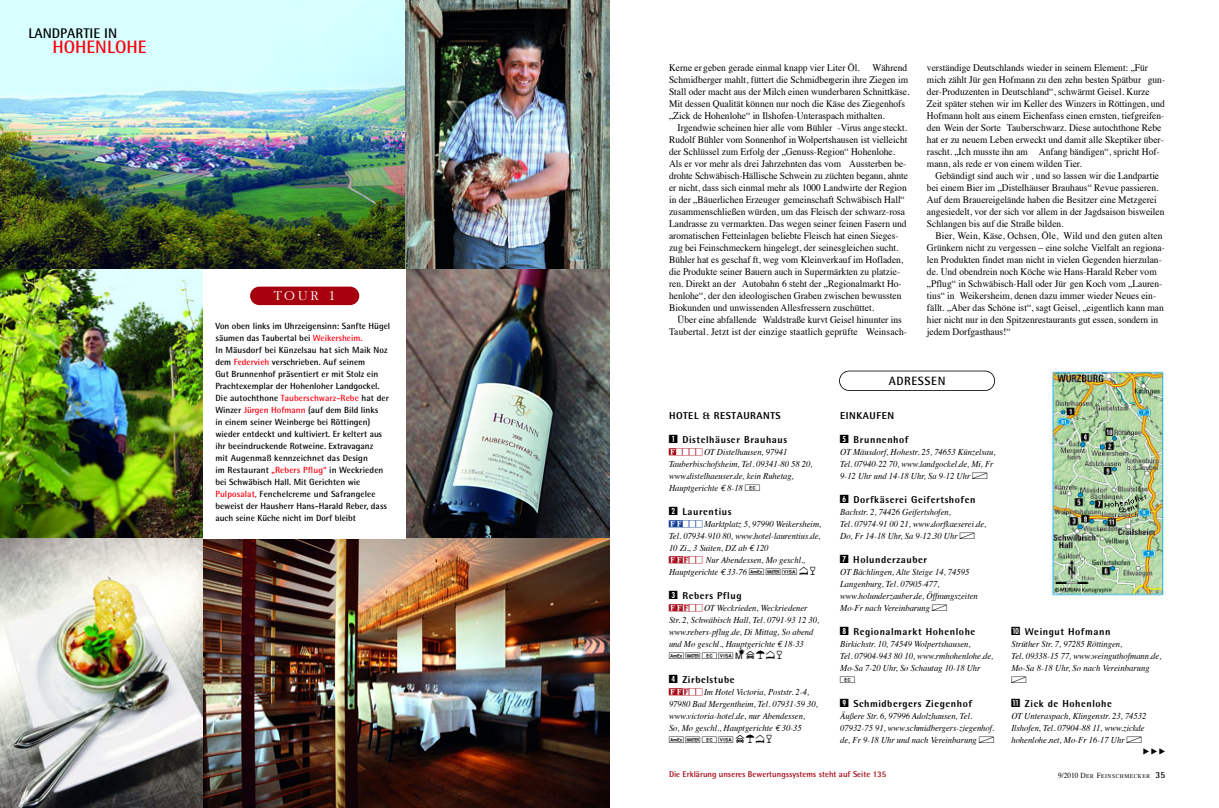
<style>
.page{position:relative;width:1219px;height:808px;background:#fff}
.page>*{position:absolute;margin:0;border:0;box-sizing:border-box;transform-origin:0 0}
.t1{font:700 18px "Rotis Semi Sans";color:#ff000f}
.t2{font:700 14px "Rotis Semi Sans";color:#000}
.t3{font:300 14px "Garamond";color:#fff}
.t4{font:700 12px "Rotis Semi Sans";letter-spacing:.055em;color:#000}
.t5{font:10px/12px "Times";color:#000;scale:.95 1}
.t6{font:800 10px "Rotis Semi Sans";letter-spacing:.055em;color:#000}
.t7{font:10px "Pikt Out 0407";color:#000}
.t8{font:italic 9px/12px "Times";color:#000;scale:.95 1}
.t9{font:700 9px/12px "Rotis Semi Sans";color:#000}
.t10{font:700 8.5px "Rotis Semi Sans";color:#a6000f}
.t11{font:5.8px "Times";letter-spacing:.1em;color:#000;scale:.95 1}
.s1{color:#ff000f}
.s2{font-family:"Pikt Out 0407";font-weight:400}
.s3{font-family:"Pikt Out 0407";font-style:normal;font-size:7px;color:#a6000f}
.s4{font-family:"Euro Mono"}
.s5{font-family:"Pikt Out 0407";font-style:normal;font-size:10px}
.s6{font-family:"Pikt Out 0407";font-style:normal;font-size:7px;color:#0d3996}
.s7{font-size:7.7px}
.s8{font-family:"Rotis Semi Sans";font-weight:700;font-size:9.4px}
</style>
<div class="page">
<img style="left:203px;top:539px;width:407px;height:269px">
<img style="left:0;top:539px;width:203px;height:269px">
<img style="left:0;top:0;width:405px;height:268px">
<img style="left:0;top:269px;width:203px;height:269px">
<img style="left:406px;top:0;width:204px;height:538px">
<img style="left:406px;top:0;width:203px;height:268px">
<svg style="left:839px;top:371px;width:156px;height:20px"></svg>
<div style="left:250px;top:287px;width:109px;height:18px;background:#a6000f;border-radius:9px"></div>
<img style="left:1050px;top:371px;width:115px;height:225px">
<h2 class="t2" style="left:28px;top:28px;width:90px">LANDPARTIE IN</h2>
<h1 class="t1" style="left:53px;top:41px;width:95px">HOHENLOHE</h1>
<h2 class="t3" style="left:274px;top:287px;width:63px">TOUR 1</h2>
<p class="t9" style="left:215px;top:321px;width:176px">Von oben links im Uhrzeigensinn: Sanfte Hügel säumen das Taubertal bei <span class="s1">Weikersheim.<br></span>In Mäusdorf bei Künzelsau hat sich Maik Noz dem <span class="s1">Federvieh</span> verschrieben. Auf seinem<br>Gut Brunnenhof präsentiert er mit Stolz ein Prachtexemplar der Hohenloher Landgockel.<br>Die autochthone <span class="s1">Tauberschwarz-Rebe</span> hat der Winzer <span class="s1">Jürgen Hofmann</span> (auf dem Bild links<br>in einem seiner Weinberge bei Röttingen) wieder entdeckt und kultiviert. Er keltert aus ihr beeindruckende Rotweine. Extravaganz<br>mit Augenmaß kennzeichnet das Design<br>im Restaurant <span class="s1">„Rebers Pflug“</span> in Weckrieden bei Schwäbisch Hall. Mit Gerichten wie <span class="s1">Pulposalat,</span> Fenchelcreme und Safrangelee beweist der Hausherr Hans-Harald Reber, dass auch seine Küche nicht im Dorf bleibt</p>
<p class="t5" style="left:669px;top:60px;width:202px">Kerne er geben gerade einmal knapp vier Liter Öl.</p>
<p class="t5" style="left:669px;top:60px;width:255px;text-indent:203px">Während Schmidberger mahlt, füttert die Schmidbergerin ihre Ziegen im Stall oder macht aus der Milch einen wunderbaren Schnittkäse.<br>Mit dessen Qualität können nur noch die Käse des Ziegenhofs „Zick de Hohenlohe“ in Ilshofen-Unteraspach mithalten.</p>
<p class="t5" style="left:669px;top:120px;width:253px;text-indent:9px">Irgendwie scheinen hier alle vom Bühler -Virus angesteckt.<br>Rudolf Bühler vom Sonnenhof in Wolpertshausen ist vielleicht der Schlüssel zum Erfolg der „Genuss-Region“ Hohenlohe.<br>Als er vor mehr als drei Jahrzehnten das vom Aussterben be&shy;drohte Schwäbisch-Hällische Schwein zu züchten begann, ahnte er nicht, dass sich einmal mehr als 1000 Landwirte der Region in der „Bäuerlichen Erzeuger gemeinschaft Schwäbisch Hall“ zusammenschließen würden, um das Fleisch der schwarz-rosa Landrasse zu vermarkten. Das wegen seiner feinen Fasern und aromatischen Fetteinlagen beliebte Fleisch hat einen Sieges&shy;zug bei Feinschmeckern hingelegt, der seinesgleichen sucht.<br>Bühler hat es geschaf ft, weg vom Kleinverkauf im Hofladen, die Produkte seiner Bauern auch in Supermärkten zu platzie&shy;ren. Direkt an der Autobahn 6 steht der „Regionalmarkt Ho&shy;henlohe“, der den ideologischen Graben zwischen bewussten Biokunden und unwissenden Allesfressern zuschüttet.</p>
<p class="t5" style="left:669px;top:312px;width:252px;text-align:center">Über eine abfallende Waldstraße kurvt Geisel hinunter ins<br>Taubertal. Jetzt ist der einzige staatlich geprüfte Weinsach-</p>
<p class="t5" style="left:927px;top:60px;width:252px">verständige Deutschlands wieder in seinem Element: „Für mich zählt Jür gen Hofmann zu den zehn besten Spätbur gun&shy;der-Produzenten in Deutschland“, schwärmt Geisel. Kurze Zeit später stehen wir im Keller des Winzers in Röttingen, und Hofmann holt aus einem Eichenfass einen ernsten, tiefgreifen&shy;den Wein der Sorte Tauberschwarz. Diese autochthone Rebe hat er zu neuem Leben erweckt und damit alle Skeptiker über&shy;rascht. „Ich musste ihn am Anfang bändigen“, spricht Hof&shy;mann, als rede er von einem wilden Tier.</p>
<p class="t5" style="left:927px;top:168px;width:251px;text-indent:9px">Gebändigt sind auch wir , und so lassen wir die Landpartie bei einem Bier im „Distelhäuser Brauhaus“ Revue passieren.<br>Auf dem Brauereigelände haben die Besitzer eine Metzgerei angesiedelt, vor der sich vor allem in der Jagdsaison bisweilen Schlangen bis auf die Straße bilden.</p>
<p class="t5" style="left:927px;top:228px;width:252px;text-indent:9px">Bier, Wein, Käse, Ochsen, Öle, Wild und den guten alten Grünkern nicht zu vergessen – eine solche Vielfalt an regiona&shy;len Produkten findet man nicht in vielen Gegenden hierzulan&shy;de. Und obendrein noch Köche wie Hans-Harald Reber vom „Pflug“ in Schwäbisch-Hall oder Jür gen Koch vom „Lauren&shy;tius“ in Weikersheim, denen dazu immer wieder Neues ein&shy;fällt. „Aber das Schöne ist“, sagt Geisel, „eigentlich kann man hier nicht nur in den Spitzenrestaurants gut essen, sondern in jedem Dorfgasthaus!“</p>
<p class="t6" style="left:669px;top:412px;width:113px">HOTEL &amp; RESTAURANTS</p>
<p class="t6" style="left:669px;top:436px;width:120px"><span class="s2">1</span> Distelhäuser Brauhaus</p>
<p class="t8" style="left:669px;top:445px;width:153px"><span class="s3">fhhhh</span> OT Distelhausen, 97941<br>Tauberbischofsheim, Tel. 09341-80 58 20, www.distelhaeuser.de, kein Ruhetag, Hauptgerichte <span class="s4">€</span> 8-18 <span class="s5">e</span></p>
<p class="t6" style="left:669px;top:508px;width:64px"><span class="s2">2</span> Laurentius</p>
<p class="t8" style="left:669px;top:517px;width:162px"><span class="s6">ffhhh</span> Marktplatz 5, 97990 Weikersheim, Tel. 07934-910 80, www.hotel-laurentius.de, 10 Zi., 3 Suiten, DZ ab <span class="s4">€</span> 120<br><span class="s3">ffjhh</span> Nur Abendessen, Mo geschl., Hauptgerichte <span class="s4">€</span> 33-76 <span class="s5">amvüw</span></p>
<p class="t6" style="left:669px;top:592px;width:74px"><span class="s2">3</span> Rebers Pflug</p>
<p class="t8" style="left:669px;top:601px;width:160px"><span class="s3">ffjhh</span> OT Weckrieden, Weckriedener Str. 2, Schwäbisch Hall, Tel. 0791-93 12 30, www.rebers-pflug.de, Di Mittag, So abend und Mo geschl., Hauptgerichte <span class="s4">€</span> 18-33</p>
<p class="t7" style="left:669px;top:649px;width:116px">amevcgtüw</p>
<p class="t6" style="left:669px;top:676px;width:67px"><span class="s2">4</span> Zirbelstube</p>
<p class="t8" style="left:669px;top:685px;width:158px"><span class="s3">ffjhh</span> Im Hotel Victoria, Poststr. 2-4, 97980 Bad Mergentheim, Tel. 07931-59 30, www.victoria-hotel.de, nur Abendessen, So, Mo geschl., Hauptgerichte <span class="s4">€</span> 30-35</p>
<p class="t7" style="left:669px;top:733px;width:105px">amevgtüw</p>
<p class="t4" style="left:889px;top:376px;width:58px">ADRESSEN</p>
<p class="t6" style="left:840px;top:412px;width:56px">EINKAUFEN</p>
<p class="t6" style="left:840px;top:436px;width:70px"><span class="s2">5</span> Brunnenhof</p>
<p class="t8" style="left:840px;top:445px;width:165px">OT Mäusdorf, Hohestr. 25, 74653 Künzelsau,<br>Tel. 07940-22 70, www.landgockel.de, Mi, Fr<br>9-12 Uhr und 14-18 Uhr, Sa 9-12 Uhr <span class="s5">k</span></p>
<p class="t6" style="left:840px;top:496px;width:137px"><span class="s2">6</span> Dorfkäserei Geifertshofen</p>
<p class="t8" style="left:840px;top:505px;width:155px">Bachstr. 2, 74426 Geifertshofen,<br>Tel. 07974-91 00 21, www.dorfkaeserei.de,<br>Do, Fr 14-18 Uhr, Sa 9-12.30 Uhr <span class="s5">k</span></p>
<p class="t6" style="left:840px;top:556px;width:88px"><span class="s2">7</span> Holunderzauber</p>
<p class="t8" style="left:840px;top:565px;width:146px">OT Bächlingen, Alte Steige 14, 74595<br>Langenburg, Tel. 07905-477, www.holunderzauber.de, Öffnungszeiten Mo-Fr nach Vereinbarung <span class="s5">k</span></p>
<p class="t6" style="left:840px;top:628px;width:137px"><span class="s2">8</span> Regionalmarkt Hohenlohe</p>
<p class="t8" style="left:840px;top:637px;width:163px">Birkichstr. 10, 74549 Wolpertshausen,<br>Tel. 07904-943 80 10, www.rmhohenlohe.de,<br>Mo-Sa 7-20 Uhr, So Schautag 10-18 Uhr</p>
<p class="t7" style="left:840px;top:673px;width:18px">e</p>
<p class="t6" style="left:840px;top:700px;width:133px"><span class="s2">9</span> Schmidbergers Ziegenhof</p>
<p class="t8" style="left:840px;top:709px;width:165px">Äußere Str. 6, 97996 Adolzhausen, Tel.<br>07932-75 91, www.schmidbergers-ziegenhof. de, Fr 9-18 Uhr und nach Vereinbarung <span class="s5">k</span></p>
<p class="t10" style="left:669px;top:771px;width:219px">Die Erklärung unseres Bewertungssystems steht auf Seite 135</p>
<p class="t6" style="left:1011px;top:628px;width:101px"><span class="s2">!≠</span> Weingut Hofmann</p>
<p class="t8" style="left:1011px;top:637px;width:160px">Strüther Str. 7, 97285 Röttingen,<br>Tel. 09338-15 77, www.weinguthofmann.de,<br>Mo-Sa 8-18 Uhr, So nach Vereinbarung</p>
<p class="t7" style="left:1011px;top:673px;width:18px">k</p>
<p class="t6" style="left:1011px;top:700px;width:102px"><span class="s2">!¡</span> Zick de Hohenlohe</p>
<p class="t8" style="left:1011px;top:709px;width:144px">OT Unteraspach, Klingenstr. 23, 74532<br>Ilshofen, Tel. 07904-88 11, www.zickde hohenlohe.net, Mo-Fr 16-17 Uhr <span class="s5">k</span></p>
<p class="t11" style="left:1058px;top:770px;width:114px"><span class="s7">9/2010 D</span>ER <span class="s7">F</span>EINSCHMECKER <span class="s8">35</span></p>
</div>
